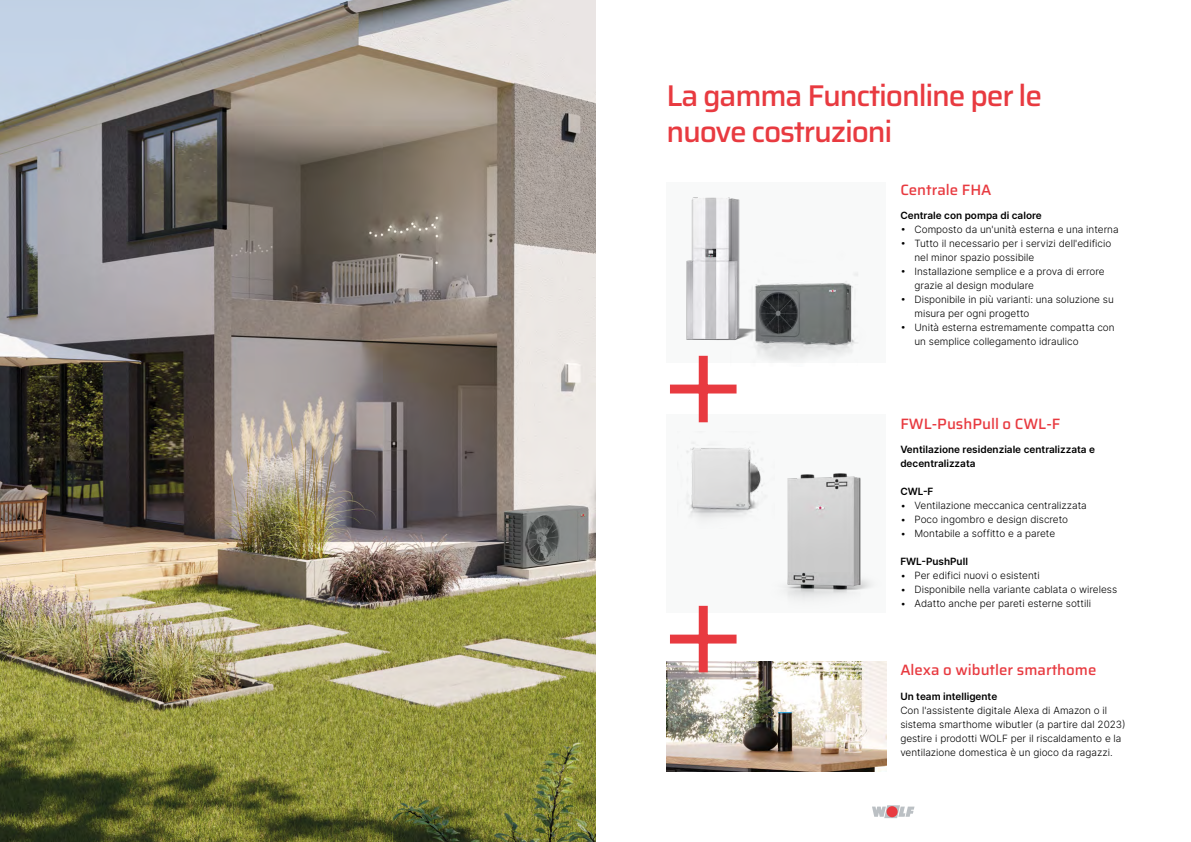
<style>
.page{position:relative;width:1191px;height:842px;background:#fff}
.page>*{position:absolute;margin:0;border:0;box-sizing:border-box;transform-origin:0 0}
.t1{font:300 147.9px/250px "Inter";color:#e83a40}
.t2{font:500 30px/36px "Saira";letter-spacing:-.04em;color:#e83a40}
.t3{font:500 15px "Saira";color:#e83a40}
.t4{font:300 10px/14px "Inter";color:#000}
.t5{font:600 10px/14px "Inter";color:#000}
</style>
<div class="page">
<svg style="left:872px;top:805px;width:42px;height:13px"></svg>
<div style="left:886px;top:806px;width:11px;height:11px;background:#e83a40;border-radius:50%"></div>
<img style="left:0;top:0;width:595px;height:842px">
<img style="left:666px;top:662px;width:220px;height:109px">
<div style="left:666px;top:415px;width:220px;height:198px;background:#f8f9f9"></div>
<div style="left:666px;top:183px;width:220px;height:180px;background:#f8f9f9"></div>
<img style="left:686px;top:197px;width:54px;height:143px">
<img style="left:730px;top:239px;width:128px;height:121px">
<svg style="left:778px;top:712px;width:13px;height:1px"></svg>
<img style="left:687px;top:447px;width:50px;height:71px">
<img style="left:737px;top:447px;width:133px;height:152px">
<h2 class="t2" style="left:666px;top:76px;width:377px">La gamma Functionline per le nuove costruzioni</h2>
<h1 class="t1" style="left:655px;top:249px;width:98px">+ +</h1>
<h3 class="t3" style="left:900px;top:177px;width:93px">Centrale FHA</h3>
<p class="t5" style="left:900px;top:208px;width:143px">Centrale con pompa di calore</p>
<p class="t4" style="left:900px;top:222px;width:220px">• Composto da un'unità esterna e una interna</p>
<p class="t4" style="left:914px;top:236px;width:198px;text-indent:-14px">• Tutto il necessario per i servizi dell'edificio nel minor spazio possibile</p>
<p class="t4" style="left:914px;top:264px;width:191px;text-indent:-14px">• Installazione semplice e a prova di errore grazie al design modulare</p>
<p class="t4" style="left:914px;top:292px;width:201px;text-indent:-14px">• Disponibile in più varianti: una soluzione su misura per ogni progetto</p>
<p class="t4" style="left:914px;top:320px;width:202px;text-indent:-14px">• Unità esterna estremamente compatta con un semplice collegamento idraulico</p>
<h3 class="t3" style="left:900px;top:411px;width:161px">FWL-PushPull o CWL-F</h3>
<p class="t5" style="left:900px;top:443px;width:196px">Ventilazione residenziale centralizzata e decentralizzata</p>
<p class="t5" style="left:900px;top:485px;width:35px">CWL-F</p>
<p class="t4" style="left:900px;top:499px;width:188px">• Ventilazione meccanica centralizzata</p>
<p class="t4" style="left:900px;top:513px;width:169px">• Poco ingombro e design discreto</p>
<p class="t4" style="left:900px;top:527px;width:156px">• Montabile a soffitto e a parete</p>
<p class="t5" style="left:900px;top:555px;width:69px">FWL-PushPull</p>
<p class="t4" style="left:900px;top:569px;width:141px">• Per edifici nuovi o esistenti</p>
<p class="t4" style="left:900px;top:583px;width:218px">• Disponibile nella variante cablata o wireless</p>
<p class="t4" style="left:900px;top:597px;width:192px">• Adatto anche per pareti esterne sottili</p>
<h3 class="t3" style="left:900px;top:658px;width:198px">Alexa o wibutler smarthome</h3>
<p class="t5" style="left:900px;top:689px;width:98px">Un team intelligente</p>
<p class="t4" style="left:900px;top:703px;width:227px">Con l'assistente digitale Alexa di Amazon o il sistema smarthome wibutler (a partire dal 2023) gestire i prodotti WOLF per il riscaldamento e la ventilazione domestica è un gioco da ragazzi.</p>
</div>
